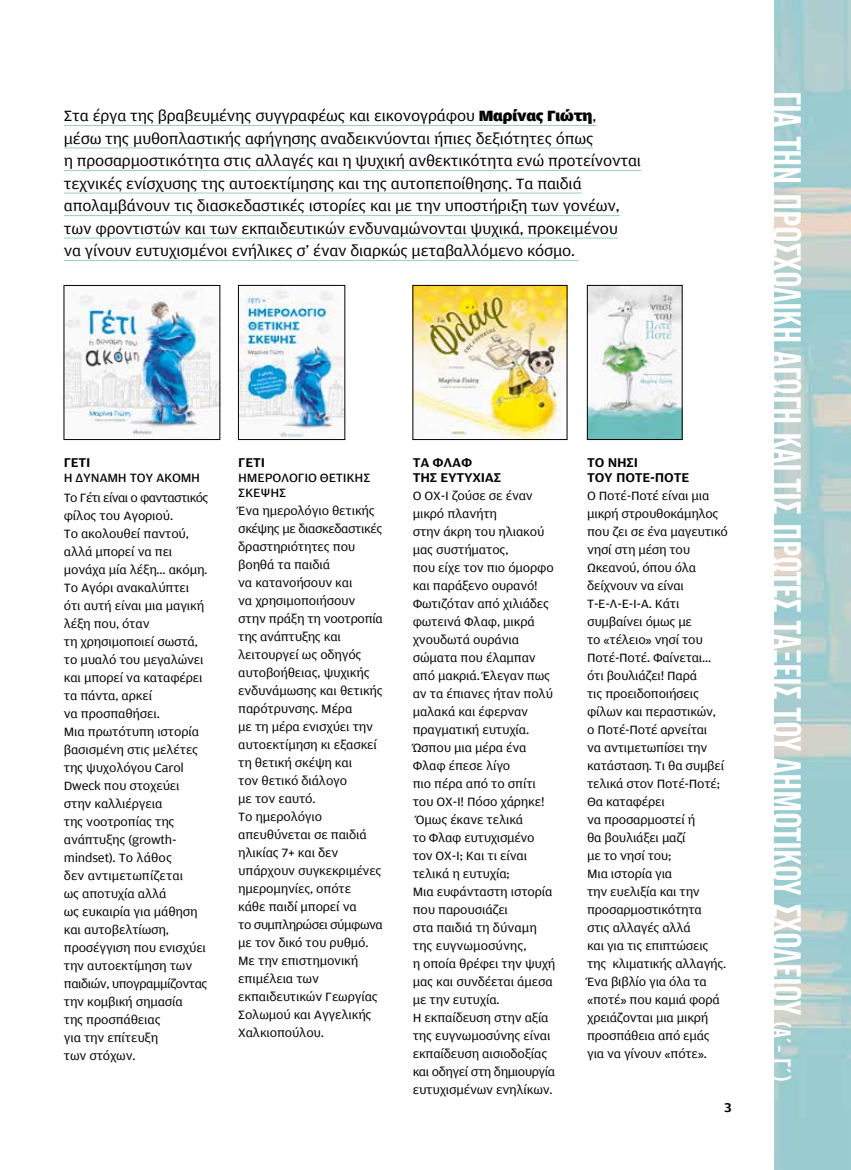
<style>
.page{position:relative;width:851px;height:1170px;background:#fff}
.page>*{position:absolute;margin:0;border:0;box-sizing:border-box;transform-origin:0 0}
.t1{font:39.75px "CF Blast Gothic Medi";letter-spacing:-.01em;color:#fff}
.t2{font:expanded 15.75px/22.5px "Amplitude GR";letter-spacing:-.015em;color:#000}
.t3{font:500 expanded 13.5px/15px "Amplitude GR";letter-spacing:-.015em;color:#000}
.t4{font:expanded 12.75px/18px "Amplitude GR";letter-spacing:-.015em;color:#000}
.t5{font:expanded 12.75px/15px "Amplitude GR";letter-spacing:-.015em;color:#000}
.s1{font-weight:900}
.s2{font-size:25.5px}
</style>
<div class="page">
<img style="left:774px;top:0;width:76px;height:1169px">
<hr style="left:64px;top:125px;width:532px;height:1px;background:#9accd0">
<hr style="left:64px;top:148px;width:529px;height:1px;background:#9accd0">
<hr style="left:64px;top:170px;width:577px;height:1px;background:#9accd0">
<hr style="left:64px;top:193px;width:517px;height:1px;background:#9accd0">
<hr style="left:64px;top:215px;width:555px;height:1px;background:#9accd0">
<hr style="left:64px;top:238px;width:553px;height:1px;background:#9accd0">
<hr style="left:64px;top:260px;width:514px;height:1px;background:#9accd0">
<img style="left:66px;top:290px;width:152px;height:147px">
<img style="left:240px;top:287px;width:103px;height:150px">
<div style="left:238px;top:285px;width:107px;height:154px;border:1px solid #000"></div>
<img style="left:414px;top:287px;width:151px;height:150px">
<img style="left:589px;top:287px;width:91px;height:150px">
<div style="left:587px;top:285px;width:95px;height:154px;border:1px solid #000"></div>
<p class="t2" style="left:64px;top:105px;width:579px">Στα έργα της βραβευμένης συγγραφέως και εικονογράφου <span class="s1">Μαρίνας Γιώτη</span>,<br>μέσω της μυθοπλαστικής αφήγησης αναδεικνύονται ήπιες δεξιότητες όπως<br>η προσαρμοστικότητα στις αλλαγές και η ψυχική ανθεκτικότητα ενώ προτείνονται τεχνικές ενίσχυσης της αυτοεκτίμησης και της αυτοπεποίθησης. Τα παιδιά απολαμβάνουν τις διασκεδαστικές ιστορίες και με την υποστήριξη των γονέων, των φροντιστών και των εκπαιδευτικών ενδυναμώνονται ψυχικά, προκειμένου<br>να γίνουν ευτυχισμένοι ενήλικες σ’ έναν διαρκώς μεταβαλλόμενο κόσμο.</p>
<p class="t3" style="left:64px;top:455px;width:28px">ΓΈΤΙ</p>
<p class="t5" style="left:64px;top:470px;width:138px">Η ΔΎΝΑΜΗ ΤΟΥ ΑΚΌΜΗ</p>
<p class="t4" style="left:64px;top:488px;width:146px">Το Γέτι είναι ο φανταστικός φίλος του Αγοριού.<br>Το ακολουθεί παντού, αλλά μπορεί να πει μονάχα μία λέξη… ακόμη.<br>Το Αγόρι ανακαλύπτει ότι αυτή είναι μια μαγική λέξη που, όταν<br>τη χρησιμοποιεί σωστά, το μυαλό του μεγαλώνει και μπορεί να καταφέρει τα πάντα, αρκεί<br>να προσπαθήσει.<br>Μια πρωτότυπη ιστορία βασισμένη στις μελέτες της ψυχολόγου Carol<br>Dweck που στοχεύει στην καλλιέργεια<br>της νοοτροπίας της ανάπτυξης (growth&shy;mindset). Το λάθος<br>δεν αντιμετωπίζεται<br>ως αποτυχία αλλά<br>ως ευκαιρία για μάθηση και αυτοβελτίωση, προσέγγιση που ενισχύει την αυτοεκτίμηση των παιδιών, υπογραμμίζοντας την κομβική σημασία<br>της προσπάθειας<br>για την επίτευξη<br>των στόχων.</p>
<p class="t3" style="left:238px;top:455px;width:28px">ΓΈΤΙ</p>
<p class="t5" style="left:238px;top:470px;width:134px">ΗΜΕΡΟΛΌΓΙΟ ΘΕΤΙΚΉΣ<br>ΣΚΈΨΗΣ</p>
<p class="t4" style="left:238px;top:501px;width:146px">Ένα ημερολόγιο θετικής σκέψης με διασκεδαστικές δραστηριότητες που βοηθά τα παιδιά<br>να κατανοήσουν και<br>να χρησιμοποιήσουν στην πράξη τη νοοτροπία της ανάπτυξης και λειτουργεί ως οδηγός αυτοβοήθειας, ψυχικής ενδυνάμωσης και θετικής παρότρυνσης. Μέρα<br>με τη μέρα ενισχύει την αυτοεκτίμηση κι εξασκεί τη θετική σκέψη και<br>τον θετικό διάλογο<br>με τον εαυτό.<br>Το ημερολόγιο απευθύνεται σε παιδιά ηλικίας 7+ και δεν υπάρχουν συγκεκριμένες ημερομηνίες, οπότε<br>κάθε παιδί μπορεί να<br>το συμπληρώσει σύμφωνα με τον δικό του ρυθμό.<br>Με την επιστημονική επιμέλεια των εκπαιδευτικών Γεωργίας<br>Σολωμού και Αγγελικής<br>Χαλκιοπούλου.</p>
<p class="t3" style="left:412px;top:455px;width:90px">ΤΑ ΦΛΑΦ<br>ΤΗΣ ΕΥΤΥΧΊ ΑΣ</p>
<p class="t4" style="left:412px;top:486px;width:144px">Ο ΟΧ-Ι ζούσε σε έναν μικρό πλανήτη<br>στην άκρη του ηλιακού µας συστήματος,<br>που είχε τον πιο όμορφο και παράξενο ουρανό!<br>Φωτιζόταν από χιλιάδες φωτεινά Φλαφ, μικρά χνουδωτά ουράνια σώματα που έλαμπαν από μακριά. Έλεγαν πως αν τα έπιανες ήταν πολύ μαλακά και έφερναν πραγματική ευτυχία.<br>Ώσπου μια μέρα ένα<br>Φλαφ έπεσε λίγο<br>πιο πέρα από το σπίτι του ΟΧ-Ι! Πόσο χάρηκε!<br>Όμως έκανε τελικά<br>το Φλαφ ευτυχισμένο τον ΟΧ-Ι; Και τι είναι τελικά η ευτυχία;<br>Μια ευφάνταστη ιστορία που παρουσιάζει<br>στα παιδιά τη δύναμη της ευγνωμοσύνης,<br>η οποία θρέφει την ψυχή μας και συνδέεται άμεσα με την ευτυχία.<br>Η εκπαίδευση στην αξία της ευγνωμοσύνης είναι εκπαίδευση αισιοδοξίας και οδηγεί στη δημιουργία ευτυχισμένων ενηλίκων.</p>
<p class="t3" style="left:587px;top:455px;width:102px">ΤΟ ΝΗΣΊ<br>ΤΟΥ ΠΟΤΈ-ΠΟΤΈ</p>
<p class="t4" style="left:587px;top:486px;width:142px">Ο Ποτέ-Ποτέ είναι μια μικρή στρουθοκάμηλος που ζει σε ένα μαγευτικό νησί στη μέση του<br>Ωκεανού, όπου όλα δείχνουν να είναι<br>Τ-Ε-Λ-Ε-Ι-Α. Κάτι συμβαίνει όμως με<br>το «τέλειο» νησί του<br>Ποτέ-Ποτέ. Φαίνεται… ότι βουλιάζει! Παρά<br>τις προειδοποιήσεις φίλων και περαστικών,<br>ο Ποτέ-Ποτέ αρνείται<br>να αντιμετωπίσει την κατάσταση. Τι θα συμβεί τελικά στον Ποτέ-Ποτέ;<br>Θα καταφέρει<br>να προσαρμοστεί ή<br>θα βουλιάξει μαζί<br>με το νησί του;<br>Μια ιστορία για<br>την ευελιξία και την προσαρμοστικότητα<br>στις αλλαγές αλλά<br>και για τις επιπτώσεις της κλιματικής αλλαγής.<br>Ένα βιβλίο για όλα τα «ποτέ» που καμιά φορά χρειάζονται μια μικρή προσπάθεια από εμάς για να γίνουν «πότε».</p>
<p class="t3" style="left:724px;top:1099px;width:9px">3</p>
<h1 class="t1" style="left:806px;top:91px;width:992px;rotate:90deg">ΓΙΑ ΤΗΝ ΠΡΟΣΧΟΛΙΚΗ ΑΓΩΓΗ ΚΑΙ ΤΙΣ ΠΡΩΤΕΣ ΤΑΞΕΙΣ ΤΟΥ ΔΗΜΟΤΙΚΟΥ ΣΧΟΛΕΙΟΥ <span class="s2">(Α΄ - Γ΄)</span></h1>
</div>
